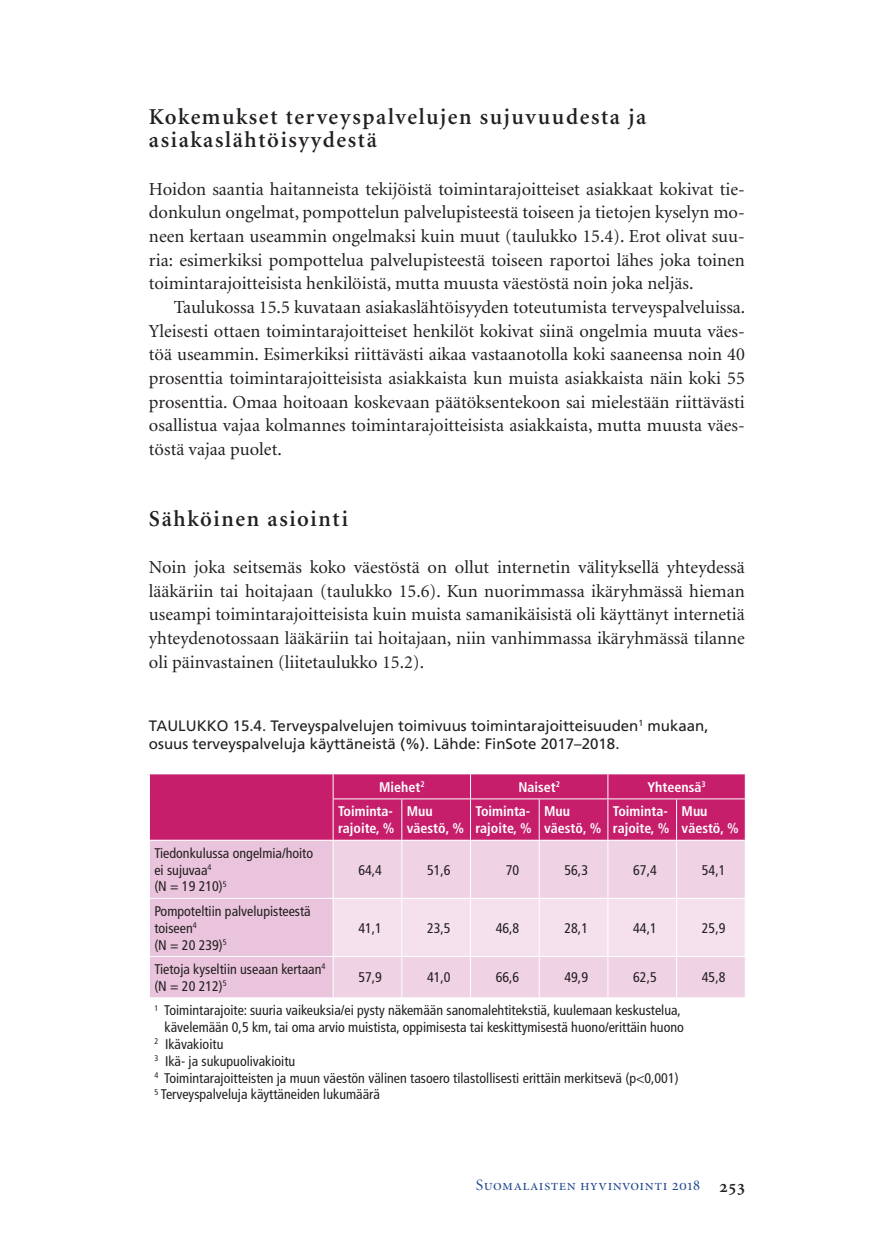
<style>
.page{position:relative;width:869px;height:1241px;background:#fff}
.page>*{position:absolute;margin:0;border:0;box-sizing:border-box;transform-origin:0 0}
.t1{font:600 22.75px/23.6px "Minion";letter-spacing:.07em;color:#231f20}
.t2{font:18.38px/23.6px "Minion";color:#231f20;text-align:justify}
.t3{font:15.75px "Minion Display Regular SC";letter-spacing:.03em;color:#1c458e}
.t4{font:15.05px/18px "Frutiger";color:#231f20}
.t5{font:condensed 14px/16.8px "Frutiger";color:#231f20}
.t6{font:700 condensed 14px/16.8px "Frutiger";color:#fff}
.s1{font-family:"Minion Semibold SC";font-size:17.85px;color:#231f20}
</style>
<div class="page">
<svg style="left:149px;top:774px;width:596px;height:223px;background:#e39ec1"></svg>
<hr style="left:332px;top:799px;width:1px;height:40px;background:#fff">
<hr style="left:401px;top:799px;width:1px;height:40px;background:#fff">
<hr style="left:470px;top:799px;width:1px;height:40px;background:#fff">
<hr style="left:538px;top:799px;width:1px;height:40px;background:#fff">
<hr style="left:607px;top:799px;width:1px;height:40px;background:#fff">
<hr style="left:675px;top:799px;width:1px;height:40px;background:#fff">
<hr style="left:744px;top:799px;width:1px;height:40px;background:#fff">
<hr style="left:332px;top:798px;width:69px;height:1px;background:#fff">
<hr style="left:401px;top:798px;width:69px;height:1px;background:#fff">
<hr style="left:470px;top:798px;width:69px;height:1px;background:#fff">
<hr style="left:539px;top:798px;width:68px;height:1px;background:#fff">
<hr style="left:607px;top:798px;width:69px;height:1px;background:#fff">
<hr style="left:676px;top:798px;width:69px;height:1px;background:#fff">
<hr style="left:149px;top:839px;width:184px;height:1px;background:#fff">
<hr style="left:149px;top:840px;width:1px;height:57px;background:#fff">
<hr style="left:149px;top:897px;width:184px;height:1px;background:#fff">
<hr style="left:149px;top:898px;width:1px;height:57px;background:#fff">
<hr style="left:149px;top:955px;width:184px;height:1px;background:#fff">
<hr style="left:149px;top:956px;width:1px;height:41px;background:#fff">
<hr style="left:333px;top:839px;width:68px;height:1px;background:#fff">
<hr style="left:332px;top:840px;width:1px;height:57px;background:#fff">
<hr style="left:401px;top:839px;width:69px;height:1px;background:#fff">
<hr style="left:401px;top:840px;width:1px;height:57px;background:#fff">
<hr style="left:470px;top:839px;width:69px;height:1px;background:#fff">
<hr style="left:470px;top:840px;width:1px;height:57px;background:#fff">
<hr style="left:539px;top:839px;width:68px;height:1px;background:#fff">
<hr style="left:538px;top:840px;width:1px;height:57px;background:#fff">
<hr style="left:607px;top:839px;width:69px;height:1px;background:#fff">
<hr style="left:607px;top:840px;width:1px;height:57px;background:#fff">
<hr style="left:676px;top:839px;width:69px;height:1px;background:#fff">
<hr style="left:675px;top:840px;width:1px;height:57px;background:#fff">
<hr style="left:744px;top:840px;width:1px;height:57px;background:#fff">
<hr style="left:332px;top:956px;width:1px;height:41px;background:#fff">
<hr style="left:401px;top:956px;width:1px;height:41px;background:#fff">
<hr style="left:470px;top:956px;width:1px;height:41px;background:#fff">
<hr style="left:538px;top:956px;width:1px;height:41px;background:#fff">
<hr style="left:607px;top:956px;width:1px;height:41px;background:#fff">
<hr style="left:675px;top:956px;width:1px;height:41px;background:#fff">
<hr style="left:744px;top:956px;width:1px;height:41px;background:#fff">
<hr style="left:333px;top:897px;width:68px;height:1px;background:#fff">
<hr style="left:332px;top:898px;width:1px;height:57px;background:#fff">
<hr style="left:333px;top:955px;width:68px;height:1px;background:#fff">
<hr style="left:401px;top:897px;width:69px;height:1px;background:#fff">
<hr style="left:401px;top:898px;width:1px;height:57px;background:#fff">
<hr style="left:401px;top:955px;width:69px;height:1px;background:#fff">
<hr style="left:470px;top:897px;width:69px;height:1px;background:#fff">
<hr style="left:470px;top:898px;width:1px;height:57px;background:#fff">
<hr style="left:470px;top:955px;width:69px;height:1px;background:#fff">
<hr style="left:539px;top:897px;width:68px;height:1px;background:#fff">
<hr style="left:538px;top:898px;width:1px;height:57px;background:#fff">
<hr style="left:539px;top:955px;width:68px;height:1px;background:#fff">
<hr style="left:607px;top:897px;width:69px;height:1px;background:#fff">
<hr style="left:607px;top:898px;width:1px;height:57px;background:#fff">
<hr style="left:607px;top:955px;width:69px;height:1px;background:#fff">
<hr style="left:676px;top:897px;width:69px;height:1px;background:#fff">
<hr style="left:675px;top:898px;width:1px;height:57px;background:#fff">
<hr style="left:744px;top:898px;width:1px;height:57px;background:#fff">
<hr style="left:676px;top:955px;width:69px;height:1px;background:#fff">
<p class="t1" style="left:149px;top:105px;width:498px">Kokemukset terveyspalvelujen sujuvuudesta ja asiakaslähtöisyydestä</p>
<p class="t2" style="left:149px;top:178px;width:597px">Hoidon saantia haitanneista tekijöistä toimintarajoitteiset asiakkaat kokivat tie&shy;donkulun ongelmat, pompottelun palvelupisteestä toiseen ja tietojen kyselyn mo&shy;neen kertaan useammin ongelmaksi kuin muut (taulukko 15.4). Erot olivat suu&shy;ria: esimerkiksi pompottelua palvelupisteestä toiseen raportoi lähes joka toinen toimintarajoitteisista henkilöistä, mutta muusta väestöstä noin joka neljäs.</p>
<p class="t2" style="left:149px;top:296px;width:597px;text-indent:25px">Taulukossa 15.5 kuvataan asiakaslähtöisyyden toteutumista terveyspalveluissa.<br>Yleisesti ottaen toimintarajoitteiset henkilöt kokivat siinä ongelmia muuta väes&shy;töä useammin. Esimerkiksi riittävästi aikaa vastaanotolla koki saaneensa noin 40 prosenttia toimintarajoitteisista asiakkaista kun muista asiakkaista näin koki 55 prosenttia. Omaa hoitoaan koskevaan päätöksentekoon sai mielestään riittävästi osallistua vajaa kolmannes toimintarajoitteisista asiakkaista, mutta muusta väes&shy;töstä vajaa puolet.</p>
<p class="t1" style="left:149px;top:507px;width:200px">Sähköinen asiointi</p>
<p class="t2" style="left:149px;top:556px;width:597px">Noin joka seitsemäs koko väestöstä on ollut internetin välityksellä yhteydessä lääkäriin tai hoitajaan (taulukko 15.6). Kun nuorimmassa ikäryhmässä hieman useampi toimintarajoitteisista kuin muista samanikäisistä oli käyttänyt internetiä yhteydenotossaan lääkäriin tai hoitajaan, niin vanhimmassa ikäryhmässä tilanne oli päinvastainen (liitetaulukko 15.2).</p>
<p class="t4" style="left:149px;top:716px;width:561px">TAULUKKO 15.4. Terveyspalvelujen toimivuus toimintarajoitteisuuden<sup>1</sup> mukaan, osuus terveyspalveluja käyttäneistä (%). Lähde: FinSote 2017–2018.</p>
<p class="t5" style="left:154px;top:844px;width:160px">Tiedonkulussa ongelmia/hoito ei sujuvaa<sup>4<br></sup>(N = 19 210)<sup>5</sup></p>
<p class="t5" style="left:154px;top:902px;width:158px">Pompoteltiin palvelupisteestä toiseen<sup>4<br></sup>(N = 20 239)<sup>5</sup></p>
<p class="t6" style="left:379px;top:778px;width:47px">Miehet<sup>2</sup></p>
<p class="t6" style="left:518px;top:778px;width:43px">Naiset<sup>2</sup></p>
<p class="t6" style="left:647px;top:778px;width:60px">Yhteensä<sup>3</sup></p>
<p class="t6" style="left:338px;top:803px;width:58px">Toiminta&shy;rajoite, %</p>
<p class="t6" style="left:406px;top:803px;width:59px">Muu väestö, %</p>
<p class="t6" style="left:475px;top:803px;width:58px">Toiminta&shy;rajoite, %</p>
<p class="t6" style="left:544px;top:803px;width:59px">Muu väestö, %</p>
<p class="t6" style="left:612px;top:803px;width:58px">Toiminta&shy;rajoite, %</p>
<p class="t6" style="left:681px;top:803px;width:59px">Muu väestö, %</p>
<p class="t5" style="left:358px;top:861px;width:25px">64,4</p>
<p class="t5" style="left:427px;top:861px;width:25px">51,6</p>
<p class="t5" style="left:505px;top:861px;width:15px">70</p>
<p class="t5" style="left:564px;top:861px;width:25px">56,3</p>
<p class="t5" style="left:633px;top:861px;width:25px">67,4</p>
<p class="t5" style="left:701px;top:861px;width:25px">54,1</p>
<p class="t5" style="left:358px;top:919px;width:25px">41,1</p>
<p class="t5" style="left:427px;top:919px;width:25px">23,5</p>
<p class="t5" style="left:495px;top:919px;width:25px">46,8</p>
<p class="t5" style="left:564px;top:919px;width:25px">28,1</p>
<p class="t5" style="left:633px;top:919px;width:25px">44,1</p>
<p class="t5" style="left:701px;top:919px;width:25px">25,9</p>
<p class="t5" style="left:154px;top:960px;width:172px">Tietoja kyseltiin useaan kertaan<sup>4 </sup>(N = 20 212)<sup>5</sup></p>
<p class="t5" style="left:358px;top:969px;width:25px">57,9</p>
<p class="t5" style="left:427px;top:969px;width:25px">41,0</p>
<p class="t5" style="left:495px;top:969px;width:25px">66,6</p>
<p class="t5" style="left:564px;top:969px;width:25px">49,9</p>
<p class="t5" style="left:633px;top:969px;width:25px">62,5</p>
<p class="t5" style="left:701px;top:969px;width:25px">45,8</p>
<p class="t5" style="left:154px;top:1002px;width:528px"><sup>1</sup> Toimintarajoite: suuria vaikeuksia/ei pysty näkemään sanomalehtitekstiä, kuulemaan keskustelua,</p>
<p class="t5" style="left:164px;top:1018px;width:520px">kävelemään 0,5 km, tai oma arvio muistista, oppimisesta tai keskittymisestä huono/erittäin huono</p>
<p class="t5" style="left:154px;top:1035px;width:70px"><sup>2</sup> Ikävakioitu</p>
<p class="t5" style="left:154px;top:1052px;width:142px"><sup>3</sup> Ikä- ja sukupuolivakioitu</p>
<p class="t5" style="left:154px;top:1069px;width:525px"><sup>4</sup> Toimintarajoitteisten ja muun väestön välinen tasoero tilastollisesti erittäin merkitsevä (p&lt;0,001)</p>
<p class="t5" style="left:154px;top:1086px;width:227px"><sup>5</sup> Terveyspalveluja käyttäneiden lukumäärä</p>
<p class="t3" style="left:475px;top:1177px;width:270px">Suomalaisten hyvinvointi 2018 <span class="s1">253</span></p>
</div>
